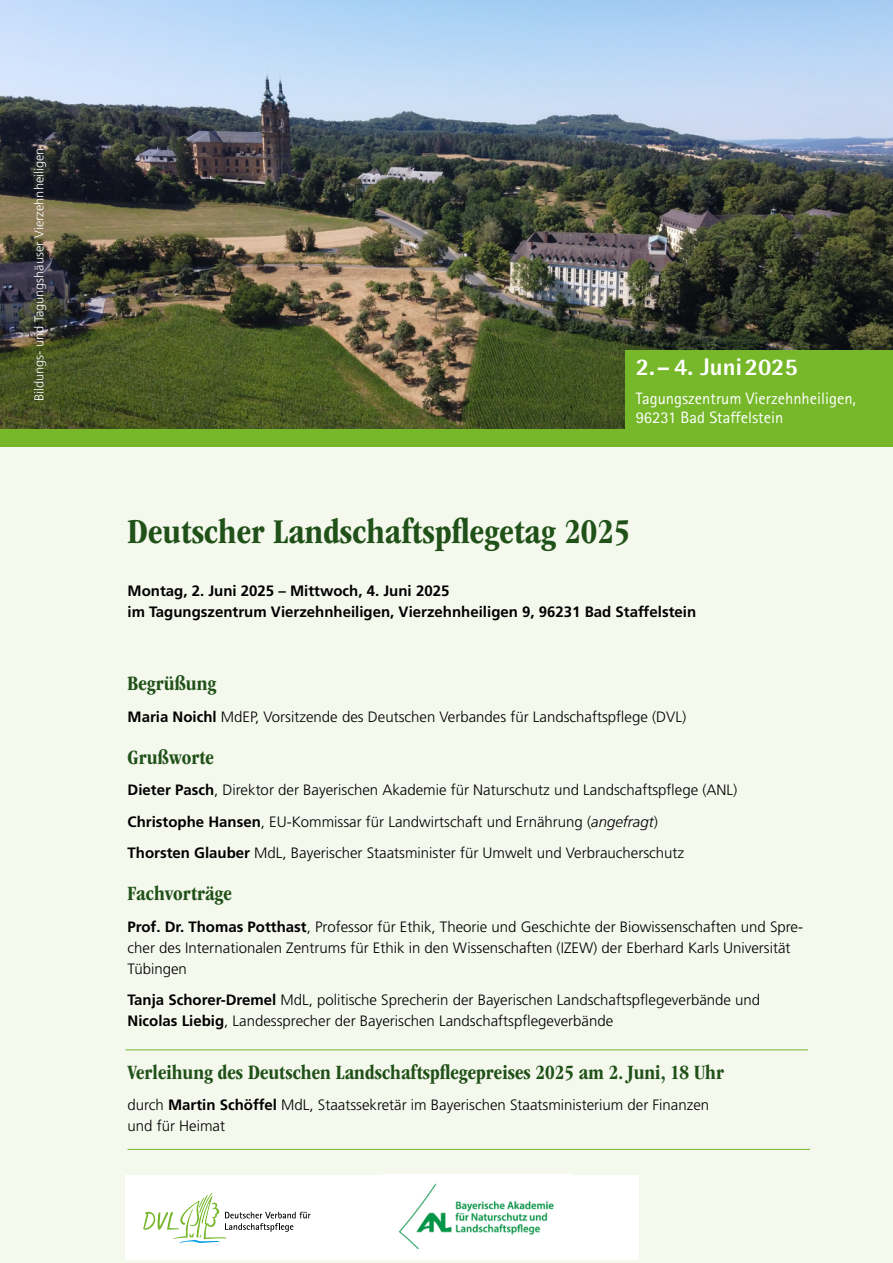
<style>
.page{position:relative;width:893px;height:1263px;background:#f4f8ed}
.page>*{position:absolute;margin:0;border:0;box-sizing:border-box;transform-origin:0 0}
.H1_ohne_Wirkung{font:700 condensed 36px "ITC Garamond Std";color:#205118}
.t1{font:800 24px "Rotis Semi Sans Std";color:#fff}
.LT_-_Ueber2_-_1-Sp{font:700 condensed 21px "ITC Garamond Std";color:#205118}
.t2{font:16.5px "Rotis Sans Serif Std";color:#fff}
.LT_1-Sp{font:300 15px/21px "Frutiger LT Std";color:#000}
.LT_1-Sp-2{font:700 15px/21px "Frutiger LT Std";color:#000}
.BU_-_grün_1sp{font:300 12.75px "Frutiger LT Std";color:#fff}
.s1{font-weight:700}
.s2{font-style:italic}
</style>
<div class="page">
<img style="left:0;top:0;width:893px;height:429px">
<div style="left:0;top:429px;width:893px;height:17px;background:#76b82a"></div>
<div style="left:625px;top:350px;width:268px;height:80px;background:#76b82a"></div>
<div style="left:126px;top:1175px;width:513px;height:84px;background:#fff"></div>
<img style="left:398px;top:1183px;width:156px;height:67px">
<hr style="left:125px;top:1049px;width:683px;height:1px;background:#76b82a">
<hr style="left:127px;top:1149px;width:683px;height:1px;background:#76b82a">
<svg style="left:143px;top:1192px;width:167px;height:51px"></svg>
<p class="BU_-_grün_1sp" style="left:32px;top:401px;width:255px;rotate:-90deg">Bildungs- und Tagungshäuser Vierzehnheiligen</p>
<p class="t1" style="left:636px;top:352px;width:163px">2.– 4. Juni2025</p>
<p class="t2" style="left:636px;top:388px;width:222px">Tagungszentrum Vierzehnheiligen,</p>
<p class="t2" style="left:636px;top:408px;width:149px">96231 Bad Staffelstein</p>
<h1 class="H1_ohne_Wirkung" style="left:128px;top:512px;width:504px">Deutscher Landschaftspflegetag 2025</h1>
<p class="LT_1-Sp-2" style="left:128px;top:580px;width:570px">Montag, 2. Juni 2025 – Mittwoch, 4. Juni 2025<br>im Tagungszentrum Vierzehnheiligen, Vierzehnheiligen 9, 96231 Bad Staffelstein</p>
<h4 class="LT_-_Ueber2_-_1-Sp" style="left:128px;top:672px;width:90px">Begrüßung</h4>
<p class="LT_1-Sp" style="left:128px;top:706px;width:560px"><span class="s1">Maria Noichl</span> MdEP, Vorsitzende des Deutschen Verbandes für Landschaftspflege (DVL)</p>
<h4 class="LT_-_Ueber2_-_1-Sp" style="left:128px;top:745px;width:88px">Grußworte</h4>
<p class="LT_1-Sp" style="left:128px;top:780px;width:611px"><span class="s1">Dieter Pasch</span>, Direktor der Bayerischen Akademie für Naturschutz und Landschaftspflege (ANL)</p>
<p class="LT_1-Sp" style="left:128px;top:811px;width:532px"><span class="s1">Christophe Hansen</span>, EU-Kommissar für Landwirtschaft und Ernährung (<span class="s2">angefragt</span>)</p>
<p class="LT_1-Sp" style="left:128px;top:843px;width:558px"><span class="s1">Thorsten Glauber</span> MdL, Bayerischer Staatsminister für Umwelt und Verbraucherschutz</p>
<h4 class="LT_-_Ueber2_-_1-Sp" style="left:128px;top:882px;width:106px">Fachvorträge</h4>
<p class="LT_1-Sp" style="left:128px;top:916px;width:677px"><span class="s1">Prof. Dr. Thomas Potthast</span>, Professor für Ethik, Theorie und Geschichte der Biowissenschaften und Spre&shy;cher des Internationalen Zentrums für Ethik in den Wissenschaften (IZEW) der Eberhard Karls Universität<br>Tübingen</p>
<p class="LT_1-Sp" style="left:128px;top:990px;width:634px"><span class="s1">Tanja Schorer-Dremel</span> MdL, politische Sprecherin der Bayerischen Landschaftspflegeverbände und</p>
<p class="LT_1-Sp" style="left:128px;top:1011px;width:487px"><span class="s1">Nicolas Liebig</span>, Landessprecher der Bayerischen Landschaftspflegeverbände</p>
<h4 class="LT_-_Ueber2_-_1-Sp" style="left:128px;top:1060px;width:598px">Verleihung des Deutschen Landschaftspflegepreises 2025 am 2. Juni, 18 Uhr</h4>
<p class="LT_1-Sp" style="left:128px;top:1095px;width:583px">durch <span class="s1">Martin Schöffel</span> MdL, Staatssekretär im Bayerischen Staatsministerium der Finanzen und für Heimat</p>
</div>
